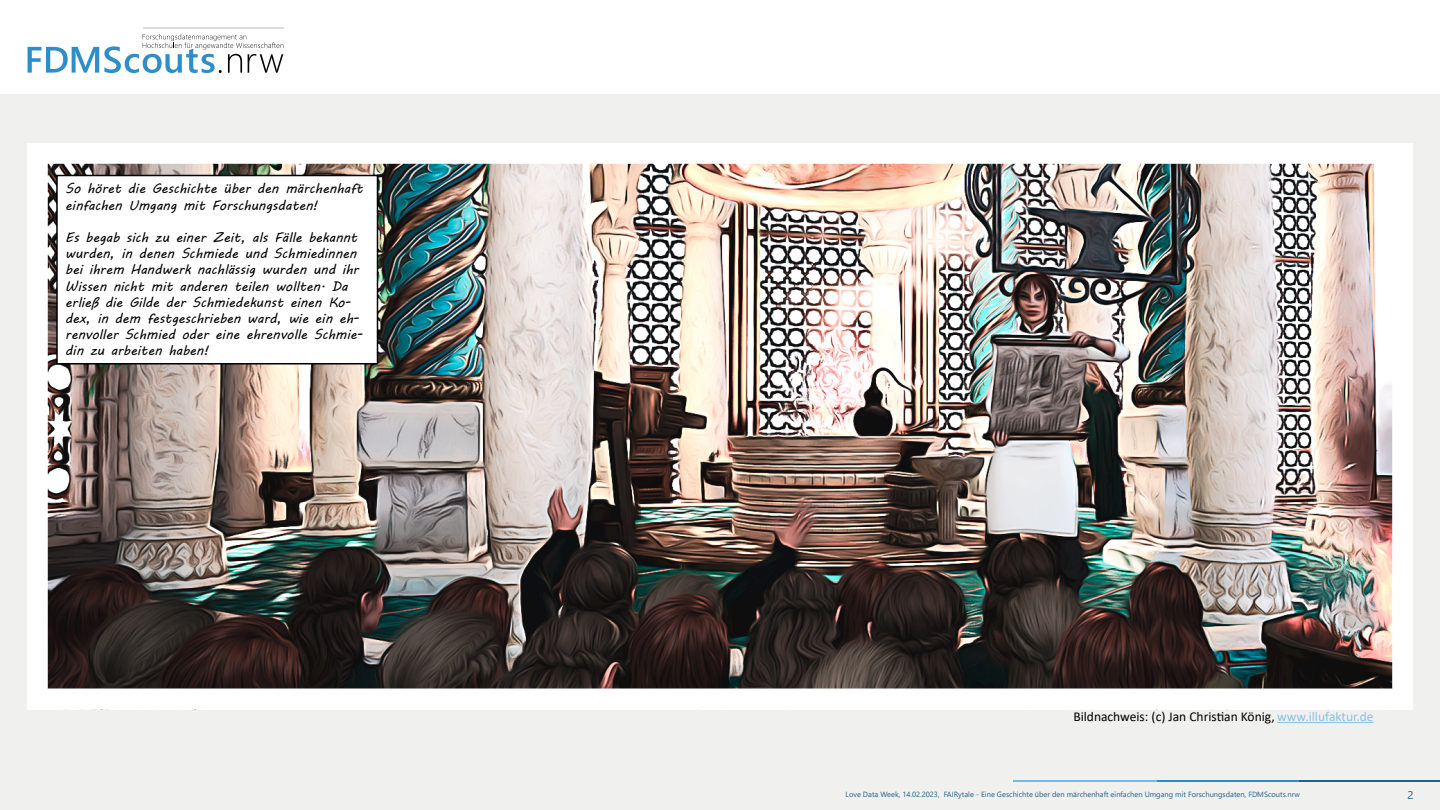
<style>
.page{position:relative;width:1440px;height:810px;background:#fff}
.page>*{position:absolute;margin:0;border:0;box-sizing:border-box;transform-origin:0 0}
.t1{font:13.5px/16.2px "MV Boli";color:#000}
.t2{font:13.5px "Calibri";color:#000}
.t3{font:11.25px "Segoe UI";color:#21628a}
.t4{font:7.5px "Segoe UI";color:#21628a}
.s1{color:#87c3e7}
</style>
<div class="page">
<div style="left:0;top:94px;width:1440px;height:716px;background:#f0f0ef"></div>
<img style="left:28px;top:144px;width:1384px;height:566px">
<hr style="left:1277px;top:722px;width:97px;height:1px;background:#87c3e7">
<div style="left:57px;top:176px;width:321px;height:188px;background:#fff"></div>
<div style="left:56px;top:175px;width:322px;height:190px;border:2px solid #000"></div>
<svg style="left:28px;top:34px;width:255px;height:39px"></svg>
<hr style="left:144px;top:28px;width:140px;height:1px;background:#dcdcdc">
<hr style="left:1013px;top:781px;width:144px;height:1px;background:#71bae8">
<hr style="left:1157px;top:781px;width:143px;height:1px;background:#2e8ec9">
<hr style="left:1299px;top:781px;width:141px;height:1px;background:#21628a">
<p class="t1" style="left:65px;top:180px;width:299px">So höret die Geschichte über den märchenhaft einfachen Umgang mit Forschungsdaten!</p>
<p class="t1" style="left:65px;top:229px;width:299px">Es begab sich zu einer Zeit, als Fälle bekannt wurden, in denen Schmiede und Schmiedinnen bei ihrem Handwerk nachlässig wurden und ihr Wissen nicht mit anderen teilen wollten. Da erließ die Gilde der Schmiedekunst einen Ko&shy;dex, in dem festgeschrieben ward, wie ein eh&shy;renvoller Schmied oder eine ehrenvolle Schmie&shy;din zu arbeiten haben!</p>
<p class="t2" style="left:1073px;top:707px;width:302px">Bildnachweis: (c) Jan Christian König, <span class="s1">www.illufaktur.de</span></p>
<p class="t4" style="left:845px;top:788px;width:456px">Love Data Week, 14.02.2023, FAIRytale - Eine Geschichte über den märchenhaft einfachen Umgang mit Forschungsdaten, FDMScouts.nrw</p>
<p class="t3" style="left:1407px;top:784px;width:8px">2</p>
</div>
